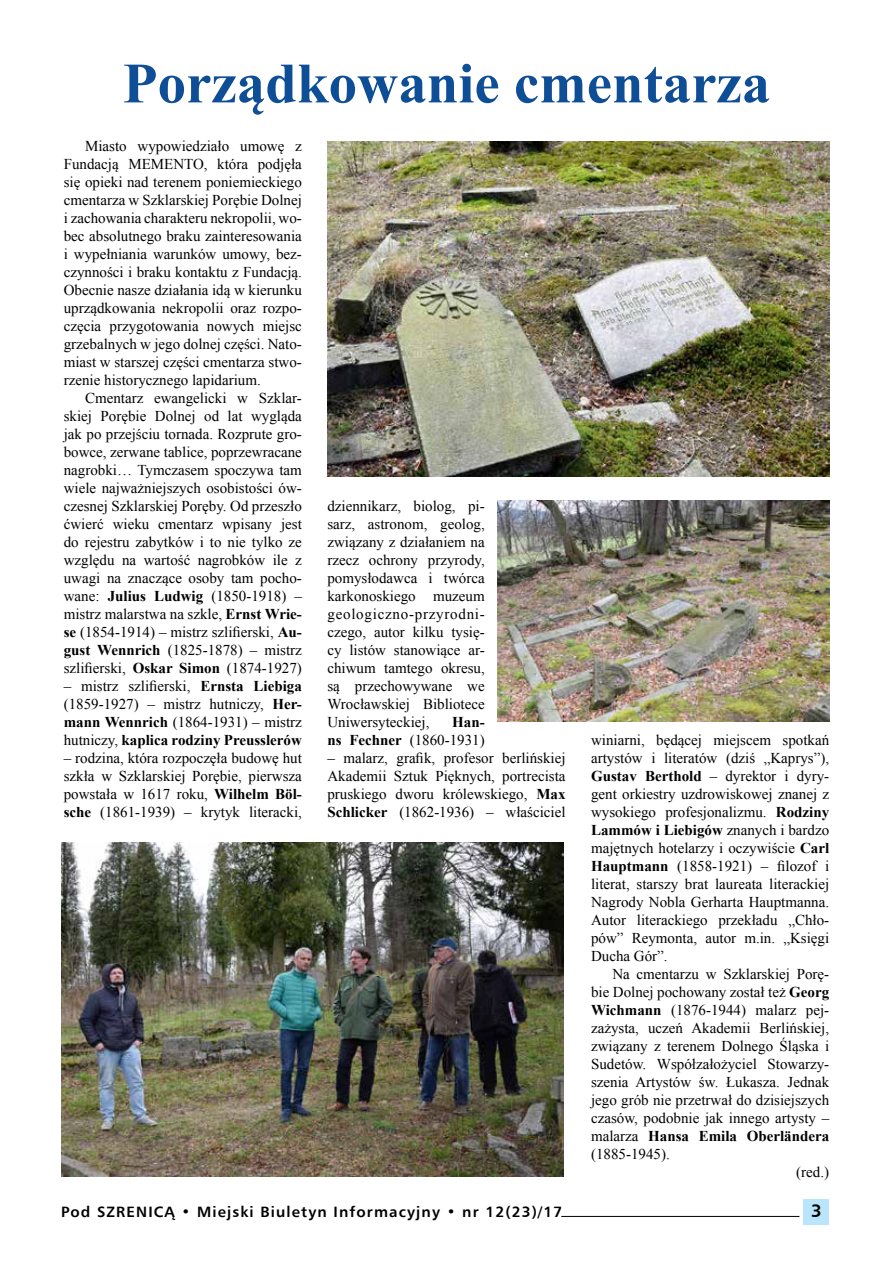
<style>
.page{position:relative;width:893px;height:1263px;background:#fff}
.page>*{position:absolute;margin:0;border:0;box-sizing:border-box;transform-origin:0 0}
.t1{font:700 57px "Times New Roman";color:#0e4e96}
.t2{font:700 18px "Humnst 777 EU";color:#000}
.t3{font:15px/18px "Times New Roman";color:#000;text-align:justify}
.t4{font:700 15px/18px "Times New Roman";color:#000;text-align:right}
.t5{font:700 15px "Humnst 777 EU";letter-spacing:.075em;color:#000}
.s1{font-weight:700}
.s2{font-weight:400}
</style>
<div class="page">
<div style="left:804px;top:1199px;width:25px;height:26px;background:#b9e6fa"></div>
<hr style="left:561px;top:1216px;width:238px;height:1px;background:#000">
<img style="left:327px;top:142px;width:502px;height:334px">
<img style="left:497px;top:500px;width:332px;height:221px">
<img style="left:62px;top:842px;width:501px;height:334px">
<h1 class="t1" style="left:123px;top:44px;width:649px">Porządkowanie cmentarza</h1>
<p class="t3" style="left:64px;top:136px;width:240px;text-indent:21px">Miasto wypowiedziało umowę z Fundacją MEMENTO, która podjęła się opieki nad terenem poniemieckiego cmentarza w Szklarskiej Porębie Dolnej i zachowania charakteru nekropolii, wo&shy;bec absolutnego braku zainteresowania i wypełniania warunków umowy, bez&shy;czynności i braku kontaktu z Fundacją.<br>Obecnie nasze działania idą w kierunku uprządkowania nekropolii oraz rozpo&shy;częcia przygotowania nowych miejsc grzebalnych w jego dolnej części. Nato&shy;miast w starszej części cmentarza stwo&shy;rzenie historycznego lapidarium.</p>
<p class="t3" style="left:64px;top:388px;width:240px;text-indent:21px">Cmentarz ewangelicki w Szklar&shy;skiej Porębie Dolnej od lat wygląda jak po przejściu tornada. Rozprute gro&shy;bowce, zerwane tablice, poprzewracane nagrobki… Tymczasem spoczywa tam wiele najważniejszych osobistości ów&shy;czesnej Szklarskiej Poręby. Od przeszło ćwierć wieku cmentarz wpisany jest do rejestru zabytków i to nie tylko ze względu na wartość nagrobków ile z uwagi na znaczące osoby tam pocho&shy;wane: <span class="s1">Julius Ludwig</span> (1850-1918) – mistrz malarstwa na szkle, <span class="s1">Ernst Wrie&shy;se</span> (1854-1914) – mistrz szlifierski, <span class="s1">Au&shy;gust Wennrich</span> (1825-1878) – mistrz szlifierski, <span class="s1">Oskar Simon</span> (1874-1927)</p>
<p class="t3" style="left:64px;top:676px;width:240px">– mistrz szlifierski, <span class="s1">Ernsta Liebiga </span>(1859-1927) – mistrz hutniczy, <span class="s1">Her&shy;mann Wennrich</span> (1864-1931) – mistrz hutniczy, <span class="s1">kaplica rodziny Preusslerów</span></p>
<p class="t3" style="left:64px;top:748px;width:240px">– rodzina, która rozpoczęła budowę hut szkła w Szklarskiej Porębie, pierwsza powstała w 1617 roku, <span class="s1">Wilhelm Böl&shy;sche</span> (1861-1939) – krytyk literacki,</p>
<p class="t3" style="left:327px;top:496px;width:159px">dziennikarz, biolog, pi&shy;sarz, astronom, geolog, związany z działaniem na rzecz ochrony przyrody, pomysłodawca i twórca karkonoskiego muzeum geologiczno-przyrodni&shy;czego, autor kilku tysię&shy;cy listów stanowiące ar&shy;chiwum tamtego okresu, są przechowywane we Wrocławskiej Bibliotece Uniwersyteckiej,</p>
<p class="t4" style="left:327px;top:712px;width:159px">Han-<br>ns Fechner <span class="s2">(1860-1931)</span></p>
<p class="t3" style="left:327px;top:748px;width:240px">– malarz, grafik, profesor berlińskiej Akademii Sztuk Pięknych, portrecista pruskiego dworu królewskiego, <span class="s1">Max Schlicker</span> (1862-1936) – właściciel</p>
<p class="t3" style="left:591px;top:730px;width:240px">winiarni, będącej miejscem spotkań artystów i literatów (dziś „Kaprys”), <span class="s1">Gustav Berthold</span> – dyrektor i dyry&shy;gent orkiestry uzdrowiskowej znanej z wysokiego profesjonalizmu. <span class="s1">Rodziny Lammów i Liebigów</span> znanych i bardzo majętnych hotelarzy i oczywiście <span class="s1">Carl Hauptmann</span> (1858-1921) – filozof i literat, starszy brat laureata literackiej Nagrody Nobla Gerharta Hauptmanna.<br>Autor literackiego przekładu „Chło&shy;pów” Reymonta, autor m.in. „Księgi Ducha Gór”.</p>
<p class="t3" style="left:612px;top:964px;width:218px">Na cmentarzu w Szklarskiej Porę-</p>
<p class="t3" style="left:591px;top:982px;width:240px">bie Dolnej pochowany został też <span class="s1">Georg</span></p>
<p class="t3" style="left:591px;top:1000px;width:240px"><span class="s1">Wichmann</span> (1876-1944) malarz pej-</p>
<p class="t3" style="left:591px;top:1018px;width:240px">zażysta, uczeń Akademii Berlińskiej,</p>
<p class="t3" style="left:591px;top:1036px;width:240px">związany z terenem Dolnego Śląska i</p>
<p class="t3" style="left:591px;top:1054px;width:240px">Sudetów. Współzałożyciel Stowarzy-</p>
<p class="t3" style="left:591px;top:1072px;width:240px">szenia Artystów św. Łukasza. Jednak</p>
<p class="t3" style="left:591px;top:1090px;width:240px">jego grób nie przetrwał do dzisiejszych</p>
<p class="t3" style="left:591px;top:1108px;width:240px">czasów, podobnie jak innego artysty –</p>
<p class="t4" style="left:591px;top:1126px;width:240px"><span class="s2">malarza</span> Hansa Emila Oberländera</p>
<p class="t3" style="left:591px;top:1144px;width:80px">(1885-1945).</p>
<p class="t3" style="left:796px;top:1162px;width:34px">(red.)</p>
<p class="t5" style="left:61px;top:1202px;width:503px">Pod SZRENICĄ • Miejski Biuletyn Informacyjny • nr 12(23)/17</p>
<p class="t2" style="left:811px;top:1199px;width:12px">3</p>
</div>
